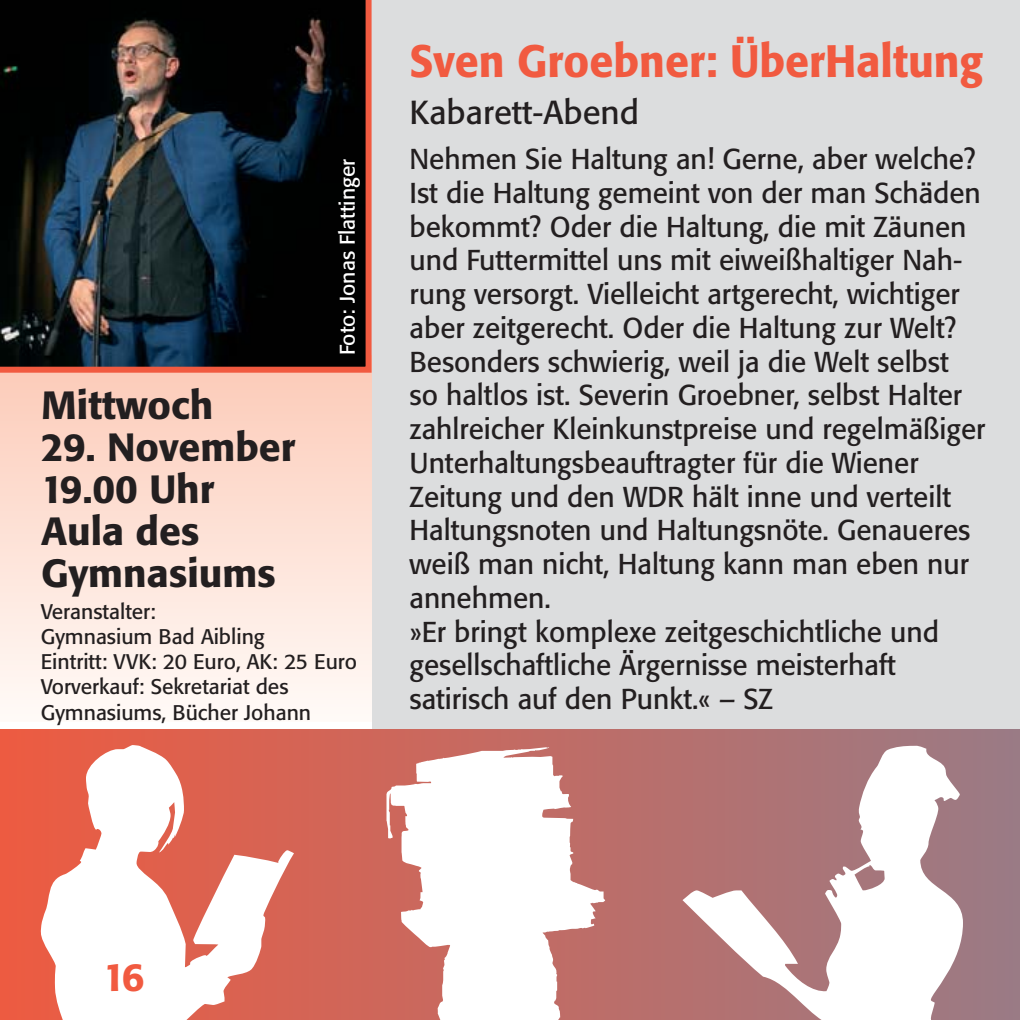
<style>
.page{position:relative;width:1020px;height:1020px;background:#dcddde}
.page>*{position:absolute;margin:0;border:0;box-sizing:border-box;transform-origin:0 0}
.t1{font:500 45px "Formata";color:#f15a40;scale:.95 1}
.t2{font:500 39px/42px "Formata";color:#231f20}
.t3{font:500 39px "Formata";color:#f15a40}
.t4{font:33px "Formata";color:#231f20}
.t5{font:28.5px/33.6px "Formata";color:#231f20}
.t6{font:21px/25.2px "Formata";color:#231f20}
.t7{font:21px "Formata";color:#fff}
</style>
<div class="page">
<div style="left:0;top:355px;width:371px;height:367px;background:linear-gradient(to bottom,#fccab7,#fffaf7)"></div>
<div style="left:0;top:722px;width:371px;height:16px;background:#fff"></div>
<div style="left:0;top:729px;width:1020px;height:291px;background:linear-gradient(to right,#ed5b41,#9a7b85)"></div>
<svg style="left:41px;top:745px;width:253px;height:275px;background:#efb3aa"></svg>
<svg style="left:387px;top:747px;width:218px;height:273px;background:#eacbc9"></svg>
<svg style="left:682px;top:745px;width:281px;height:275px;background:#cdabad"></svg>
<svg style="left:0;top:0;width:372px;height:373px;background:#1c1e22"></svg>
<p class="t7" style="left:338px;top:355px;width:198px;rotate:-90deg">Foto: Jonas Flattinger</p>
<h2 class="t2" style="left:41px;top:387px;width:174px">Mittwoch</h2>
<h2 class="t2" style="left:41px;top:429px;width:256px">29. November<br>19.00 Uhr<br>Aula des<br>Gymnasiums</h2>
<p class="t6" style="left:41px;top:600px;width:318px">Veranstalter:<br>Gymnasium Bad Aibling<br>Eintritt: VVK: 20 Euro, AK: 25 Euro<br>Vorverkauf: Sekretariat des<br>Gymnasiums, Bücher Johann</p>
<h1 class="t1" style="left:410px;top:41px;width:605px">Sven Groebner: ÜberHaltung</h1>
<p class="t4" style="left:410px;top:98px;width:231px">Kabarett-Abend</p>
<p class="t5" style="left:410px;top:144px;width:578px">Nehmen Sie Haltung an! Gerne, aber welche?<br>Ist die Haltung gemeint von der man Schäden bekommt? Oder die Haltung, die mit Zäunen und Futtermittel uns mit eiweißhaltiger Nah&shy;rung versorgt. Vielleicht artgerecht, wichtiger aber zeitgerecht. Oder die Haltung zur Welt?<br>Besonders schwierig, weil ja die Welt selbst<br>so haltlos ist. Severin Groebner, selbst Halter zahlreicher Kleinkunstpreise und regelmäßiger Unterhaltungsbeauftragter für die Wiener Zeitung und den WDR hält inne und verteilt Haltungsnoten und Haltungsnöte. Genaueres weiß man nicht, Haltung kann man eben nur annehmen.<br>»Er bringt komplexe zeitgeschichtliche und gesellschaftliche Ärgernisse meisterhaft satirisch auf den Punkt.« – SZ</p>
<h2 class="t3" style="left:103px;top:959px;width:43px">16</h2>
</div>
